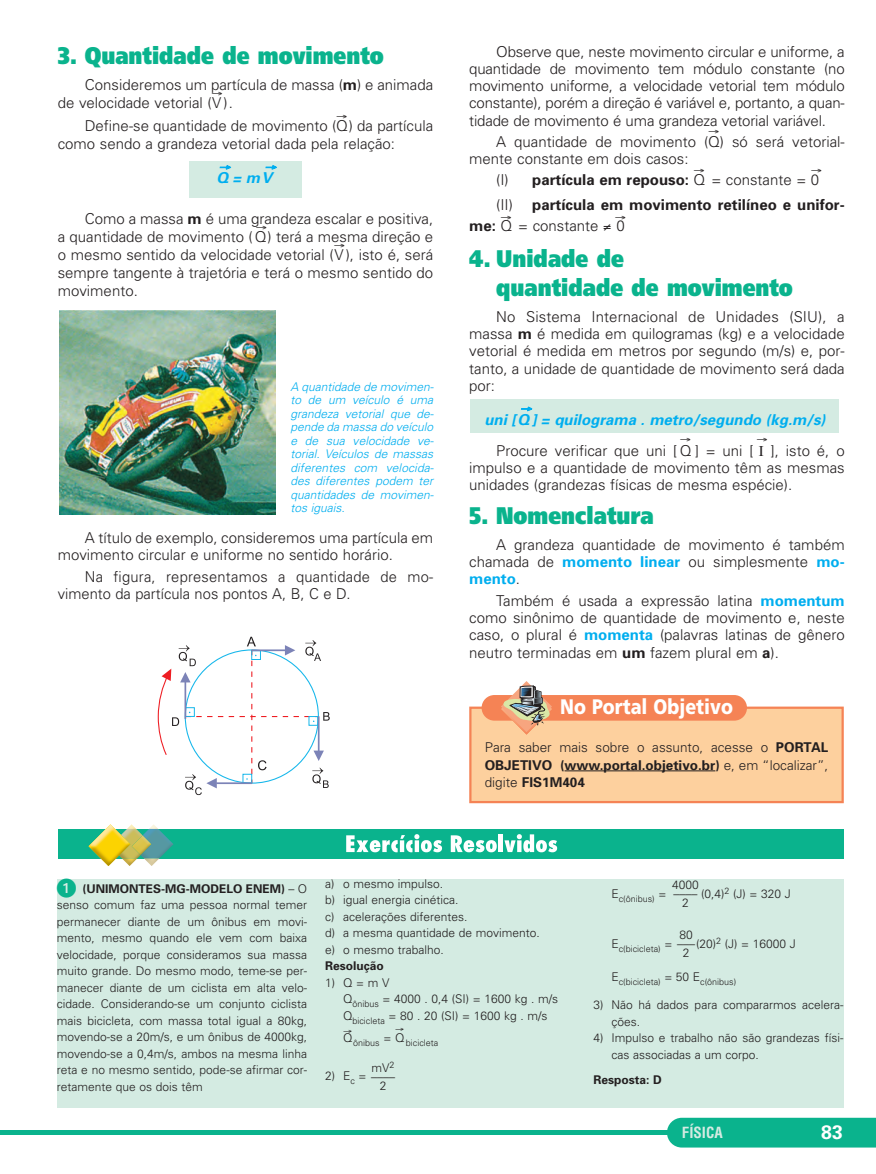
<style>
.page{position:relative;width:876px;height:1174px;background:#fff}
.page>*{position:absolute;margin:0;border:0;box-sizing:border-box;transform-origin:0 0}
.t1{font:900 24px/28.8px "Frutiger";color:#0ab38d;scale:.85 1}
.t2{font:900 21px "Frutiger";color:#fff;scale:.85 1}
.t3{font:700 19.5px "Univers";color:#fff}
.t4{font:300 15px/17.2px "Univers";color:#231f20}
.t5{font:700 15px/21px "Univers";color:#231f20}
.t6{font:italic 700 15px "Univers";color:#00aeef}
.t7{font:700 condensed 15px "Helvetica";color:#d4ebe2}
.t8{font:300 13.5px/17.2px "Univers";color:#231f20;text-align:justify}
.t9{font:300 12px/16.5px "Univers";color:#231f20}
.t10{font:italic 300 12px/13.5px "Univers";color:#00aeef;text-align:justify}
.t11{font:700 12px "Univers";color:#231f20}
.t12{font:300 9px "Univers";color:#231f20}
.s1{font-weight:700}
.s2{font-weight:300}
.s3{font-family:"Times";font-weight:400}
.s4{font-weight:700;color:#00aeef}
.s5{font-family:"European Pi One";font-weight:400;font-size:19.5px;color:#0ab38d}
</style>
<div class="page">
<div style="left:0;top:1129px;width:876px;height:5px;background:#0ab38d"></div>
<div style="left:667px;top:1117px;width:209px;height:30px;background:#0ab38d"></div>
<div style="left:471px;top:708px;width:370px;height:93px;background:#fdd09e"></div>
<div style="left:469px;top:706px;width:374px;height:97px;border:2px solid #f58355"></div>
<hr style="left:564px;top:770px;width:151px;height:1px;background:#231f20">
<div style="left:481px;top:695px;width:266px;height:25px;background:#f58355;border-radius:13px"></div>
<svg style="left:501px;top:681px;width:51px;height:53px"></svg>
<div style="left:471px;top:399px;width:368px;height:34px;background:#d4ebe2"></div>
<svg style="left:157px;top:636px;width:173px;height:159px"></svg>
<img style="left:59px;top:311px;width:216px;height:203px">
<div style="left:189px;top:161px;width:113px;height:36px;background:#d4ebe2"></div>
<div style="left:58px;top:828px;width:785px;height:30px;background:#0ab38d"></div>
<svg style="left:346px;top:834px;width:96px;height:18px"></svg>
<svg style="left:451px;top:835px;width:46px;height:17px"></svg>
<div style="left:498px;top:834px;width:5px;height:18px;background:#fff"></div>
<svg style="left:504px;top:834px;width:53px;height:18px"></svg>
<img style="left:144px;top:824px;width:15px;height:42px">
<img style="left:143px;top:828px;width:30px;height:30px">
<img style="left:132px;top:825px;width:5px;height:39px">
<img style="left:132px;top:828px;width:11px;height:30px">
<img style="left:132px;top:835px;width:19px;height:20px">
<svg style="left:130px;top:824px;width:2px;height:42px"></svg>
<img style="left:89px;top:824px;width:41px;height:42px">
<div style="left:57px;top:878px;width:786px;height:229px;background:#d4ebe2"></div>
<h1 class="t1" style="left:58px;top:43px;width:385px">3. Quantidade de movimento</h1>
<p class="t4" style="left:58px;top:77px;width:377px;line-height:18px;text-indent:27px">Consideremos um partícula de massa (<span class="s1">m</span>) e animada de velocidade vetorial (V).</p>
<p class="t4" style="left:85px;top:118px;width:350px">Define-se quantidade de movimento (Q) da partícula</p>
<p class="t4" style="left:58px;top:136px;width:339px">como sendo a grandeza vetorial dada pela relação:</p>
<p class="t6" style="left:216px;top:172px;width:60px">Q = mV</p>
<p class="t4" style="left:58px;top:211px;width:377px;line-height:18px;text-align:right">Como a massa <span class="s1">m</span> é uma grandeza escalar e positiva,<br>a quantidade de movi men to ( Q) terá a mes ma direção e</p>
<p class="t4" style="left:58px;top:248px;width:377px">o mesmo sentido da velocidade ve torial (V ), isto é, será</p>
<p class="t4" style="left:58px;top:265px;width:377px;line-height:18px">sempre tan gente à tra jetória e terá o mesmo sentido do movi men to.</p>
<p class="t10" style="left:290px;top:381px;width:147px">A quantidade de movimen - to de um veículo é uma grandeza veto rial que de - pen de da massa do veículo e de sua velocidade ve - torial. Veí culos de massas dife rentes com velocida - des dife ren tes podem ter quan tidades de movimen - tos iguais.</p>
<p class="t4" style="left:58px;top:530px;width:377px;text-indent:27px">A título de exemplo, consideremos uma partícula em movimento circular e uniforme no sentido horário.</p>
<p class="t4" style="left:58px;top:569px;width:377px;text-indent:27px">Na figura, representamos a quantidade de mo - vimento da partícula nos pontos A, B, C e D.</p>
<p class="t4" style="left:469px;top:44px;width:377px;text-align:justify;text-indent:27px">Observe que, neste movimento circular e uniforme, a quantidade de movimento tem módulo constante (no movimento uniforme, a velocidade vetorial tem módulo cons tante), porém a direção é variável e, portanto, a quan - tidade de movimento é uma grandeza vetorial variável.</p>
<p class="t4" style="left:496px;top:134px;width:350px">A quantidade de movimento (Q) só será vetorial -</p>
<p class="t4" style="left:496px;top:150px;width:324px;line-height:20.7px;text-indent:-27px">mente constante em dois casos:<br>(I) <span class="s1">partícula em repouso:</span> Q = constante = 0</p>
<p class="t5" style="left:469px;top:196px;width:377px;text-indent:27px"><span class="s2">(II)</span> partícula em movimento retilíneo e uni for - me: <span class="s2">Q = constante</span> ≠ <span class="s2">0</span></p>
<h1 class="t1" style="left:496px;top:246px;width:350px;text-indent:-27px">4. Unidade de<br>quantidade de movimento</h1>
<p class="t4" style="left:469px;top:309px;width:377px;text-align:justify;text-indent:27px">No Sistema Internacional de Unidades (SIU), a massa <span class="s1">m</span> é medida em quilogramas (kg) e a velocidade vetorial é medida em metros por segundo (m/s) e, por - tanto, a unidade de quantidade de movimento será dada por:</p>
<p class="t6" style="left:484px;top:414px;width:346px">uni [Q ] = quilograma . metro/segundo (kg.m/s)</p>
<p class="t4" style="left:496px;top:443px;width:350px">Procure verificar que uni [ Q ] = uni [ <span class="s3">I</span> ], isto é, o</p>
<p class="t4" style="left:469px;top:460px;width:377px">impulso e a quantidade de movimento têm as mesmas unidades (grandezas físicas de mesma espécie).</p>
<h1 class="t1" style="left:469px;top:503px;width:219px">5. Nomenclatura</h1>
<p class="t4" style="left:469px;top:537px;width:377px;text-align:justify;text-indent:27px">A grandeza quantidade de movimento é também cha mada de <span class="s4">momento linear</span> ou simplesmente <span class="s4">mo - men to</span>.</p>
<p class="t4" style="left:469px;top:593px;width:377px;text-align:justify;text-indent:27px">Também é usada a expressão latina <span class="s4">momentum </span>como sinônimo de quantidade de movimento e, neste caso, o plural é <span class="s4">momenta</span> (palavras latinas de gênero neutro terminadas em <span class="s1">um</span> fazem plural em <span class="s1">a</span>).</p>
<h2 class="t2" style="left:560px;top:697px;width:205px">No Portal Objetivo</h2>
<p class="t8" style="left:485px;top:740px;width:345px">Para saber mais sobre o assunto, acesse o <span class="s1">PORTAL OBJETIVO (www.portal.objetivo.br)</span> e, em “localizar”, digite <span class="s1">FIS1M404</span></p>
<p class="t9" style="left:57px;top:881px;width:252px;text-align:justify"><span class="s5">1</span> <span class="s1">(UNIMONTES-MG-MODELO ENEM)</span> – O senso comum faz uma pessoa normal temer permanecer diante de um ônibus em movi - mento, mesmo quando ele vem com baixa velocidade, porque consideramos sua massa muito grande. Do mesmo modo, teme-se per - manecer diante de um ciclista em alta ve lo - cidade. Considerando-se um conjunto ciclista mais bicicleta, com massa total igual a 80kg, movendo-se a 20m/s, e um ônibus de 4000kg, movendo-se a 0,4m/s, ambos na mesma linha reta e no mesmo sentido, pode-se afirmar cor - re tamente que os dois têm</p>
<p class="t9" style="left:325px;top:876px;width:216px">a) o mesmo impulso.<br>b) igual energia cinética.<br>c) acelerações diferentes.<br>d) a mesma quantidade de movimento. e) o mesmo trabalho.</p>
<p class="t11" style="left:325px;top:961px;width:60px">Resolução</p>
<p class="t9" style="left:343px;top:975px;width:217px;text-indent:-18px">1) Q = m V<br>Q<sub>ônibus</sub> = 4000 . 0,4 (SI) = 1600 kg . m/s<br>Q<sub>bicicleta</sub> = 80 . 20 (SI) = 1600 kg . m/s</p>
<p class="t9" style="left:343px;top:1030px;width:11px">Q</p>
<p class="t12" style="left:353px;top:1039px;width:87px">ônibus <sup>=</sup> <sup>Q</sup> bicicleta</p>
<p class="t9" style="left:325px;top:1068px;width:71px">2) E<sub>c</sub> = ––––</p>
<p class="t9" style="left:371px;top:1059px;width:25px;line-height:18px;text-align:center">mV<sup>2<br></sup>2</p>
<p class="t9" style="left:672px;top:877px;width:28px;line-height:18px;text-align:center">4000<br>2</p>
<p class="t9" style="left:679px;top:926px;width:15px;line-height:18px">80<br>2</p>
<p class="t12" style="left:611px;top:895px;width:56px"><sup>E</sup>c(ônibus) <sup>=</sup></p>
<p class="t9" style="left:673px;top:886px;width:119px">–––– (0,4)<sup>2</sup> (J) = 320 J</p>
<p class="t12" style="left:611px;top:945px;width:62px"><sup>E</sup>c(bicicleta) <sup>=</sup></p>
<p class="t9" style="left:677px;top:936px;width:120px">–––(20)<sup>2</sup> (J) = 16000 J</p>
<p class="t12" style="left:611px;top:978px;width:126px"><sup>E</sup>c(bicicleta) <sup>=</sup> <sup>50</sup> <sup>E</sup>c(ônibus)</p>
<p class="t9" style="left:611px;top:997px;width:234px;text-indent:-18px">3) Não há dados para compararmos ace le ra - ções.</p>
<p class="t9" style="left:611px;top:1030px;width:234px;text-indent:-18px">4) Impulso e trabalho não são grandezas físi - cas associadas a um corpo.</p>
<p class="t11" style="left:593px;top:1075px;width:70px">Resposta: D</p>
<p class="t7" style="left:682px;top:1126px;width:42px">FÍSICA</p>
<h3 class="t3" style="left:821px;top:1124px;width:23px">83</h3>
</div>
